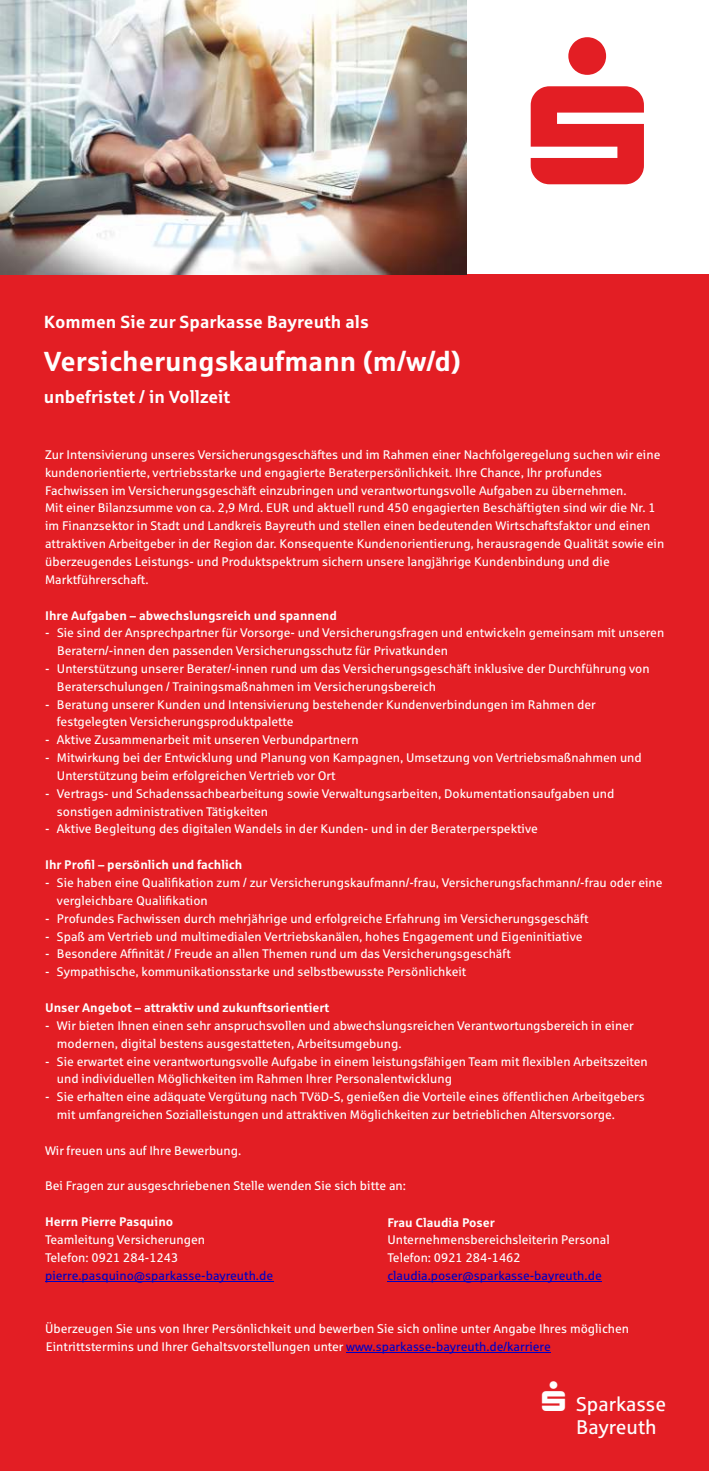
<style>
.page{position:relative;width:709px;height:1471px;background:#fff}
.page>*{position:absolute;margin:0;border:0;box-sizing:border-box;transform-origin:0 0}
.t1{font:700 27.5px "Sparkasse Rg";color:#fefefe}
.t2{font:19.88px/23px "Sparkasse Rg";color:#fefefe}
.t3{font:700 17.5px "Sparkasse Rg";color:#fefefe}
.t4{font:12.5px/17.9px "Sparkasse Rg";color:#fefefe}
.t5{font:700 12.5px "Sparkasse Rg";color:#fefefe}
.t6{font:12.5px "Sparkasse Rg";color:#0000c4}
.s1{color:#0000c4}
</style>
<div class="page">
<div style="left:0;top:274px;width:709px;height:1196px;background:#e31e24"></div>
<hr style="left:45px;top:1280px;width:228px;height:1px;background:#0000c4">
<hr style="left:346px;top:1352px;width:205px;height:1px;background:#0000c4">
<img style="left:0;top:0;width:466px;height:274px">
<hr style="left:387px;top:1281px;width:214px;height:1px;background:#0000c4">
<h3 class="t3" style="left:44px;top:315px;width:326px">Kommen Sie zur Sparkasse Bayreuth als</h3>
<h1 class="t1" style="left:44px;top:350px;width:419px">Versicherungskaufmann (m/w/d)</h1>
<h3 class="t3" style="left:44px;top:390px;width:188px">unbefristet / in Vollzeit</h3>
<p class="t4" style="left:45px;top:446px;width:620px">Zur Intensivierung unseres Versicherungsgeschäftes und im Rahmen einer Nachfolgeregelung suchen wir eine kundenorientierte, vertriebsstarke und engagierte Beraterpersönlichkeit. Ihre Chance, Ihr profundes Fachwissen im Versicherungsgeschäft einzubringen und verantwortungsvolle Aufgaben zu übernehmen.<br>Mit einer Bilanzsumme von ca. 2,9 Mrd. EUR und aktuell rund 450 engagierten Beschäftigten sind wir die Nr. 1 im Finanzsektor in Stadt und Landkreis Bayreuth und stellen einen bedeutenden Wirtschaftsfaktor und einen attraktiven Arbeitgeber in der Region dar. Konsequente Kundenorientierung, herausragende Qualität sowie ein überzeugendes Leistungs- und Produktspektrum sichern unsere langjährige Kundenbindung und die Marktführerschaft.</p>
<p class="t5" style="left:45px;top:610px;width:293px">Ihre Aufgaben – abwechslungsreich und spannend</p>
<p class="t4" style="left:57px;top:625px;width:609px;text-indent:-12px">- Sie sind der Ansprechpartner für Vorsorge- und Versicherungsfragen und entwickeln gemeinsam mit unseren<br>Beratern/-innen den passenden Versicherungsschutz für Privatkunden</p>
<p class="t4" style="left:57px;top:660px;width:594px;text-indent:-12px">- Unterstützung unserer Berater/-innen rund um das Versicherungsgeschäft inklusive der Durchführung von<br>Beraterschulungen / Trainingsmaßnahmen im Versicherungsbereich</p>
<p class="t4" style="left:57px;top:696px;width:540px;text-indent:-12px">- Beratung unserer Kunden und Intensivierung bestehender Kundenverbindungen im Rahmen der festgelegten Versicherungsproduktpalette</p>
<p class="t4" style="left:45px;top:732px;width:315px">- Aktive Zusammenarbeit mit unseren Verbundpartnern</p>
<p class="t4" style="left:57px;top:750px;width:586px;text-indent:-12px">- Mitwirkung bei der Entwicklung und Planung von Kampagnen, Umsetzung von Vertriebsmaßnahmen und<br>Unterstützung beim erfolgreichen Vertrieb vor Ort</p>
<p class="t4" style="left:57px;top:785px;width:559px;text-indent:-12px">- Vertrags- und Schadenssachbearbeitung sowie Verwaltungsarbeiten, Dokumentationsaufgaben und sonstigen administrativen Tätigkeiten</p>
<p class="t4" style="left:45px;top:821px;width:494px">- Aktive Begleitung des digitalen Wandels in der Kunden- und in der Beraterperspektive</p>
<p class="t5" style="left:45px;top:860px;width:199px">Ihr Profil – persönlich und fachlich</p>
<p class="t4" style="left:57px;top:874px;width:607px;text-indent:-12px">- Sie haben eine Qualifikation zum / zur Versicherungskaufmann/-frau, Versicherungsfachmann/-frau oder eine vergleichbare Qualifikation</p>
<p class="t4" style="left:45px;top:910px;width:545px">- Profundes Fachwissen durch mehrjährige und erfolgreiche Erfahrung im Versicherungsgeschäft</p>
<p class="t4" style="left:45px;top:928px;width:539px">- Spaß am Vertrieb und multimedialen Vertriebskanälen, hohes Engagement und Eigeninitiative</p>
<p class="t4" style="left:45px;top:946px;width:467px">- Besondere Affinität / Freude an allen Themen rund um das Versicherungsgeschäft</p>
<p class="t4" style="left:45px;top:964px;width:423px">- Sympathische, kommunikationsstarke und selbstbewusste Persönlichkeit</p>
<p class="t5" style="left:45px;top:1002px;width:286px">Unser Angebot – attraktiv und zukunftsorientiert</p>
<p class="t4" style="left:57px;top:1017px;width:578px;text-indent:-12px">- Wir bieten Ihnen einen sehr anspruchsvollen und abwechslungsreichen Verantwortungsbereich in einer modernen, digital bestens ausgestatteten, Arbeitsumgebung.</p>
<p class="t4" style="left:57px;top:1053px;width:592px;text-indent:-12px">- Sie erwartet eine verantwortungsvolle Aufgabe in einem leistungsfähigen Team mit flexiblen Arbeitszeiten und individuellen Möglichkeiten im Rahmen Ihrer Personalentwicklung</p>
<p class="t4" style="left:57px;top:1089px;width:589px;text-indent:-12px">- Sie erhalten eine adäquate Vergütung nach TVöD-S, genießen die Vorteile eines öffentlichen Arbeitgebers mit umfangreichen Sozialleistungen und attraktiven Möglichkeiten zur betrieblichen Altersvorsorge.</p>
<p class="t4" style="left:45px;top:1142px;width:198px">Wir freuen uns auf Ihre Bewerbung.</p>
<p class="t4" style="left:45px;top:1178px;width:362px">Bei Fragen zur ausgeschriebenen Stelle wenden Sie sich bitte an:</p>
<p class="t5" style="left:45px;top:1216px;width:130px">Herrn Pierre Pasquino</p>
<p class="t4" style="left:45px;top:1231px;width:161px">Teamleitung Versicherungen<br>Telefon: 0921 284-1243</p>
<p class="t6" style="left:45px;top:1270px;width:229px">pierre.pasquino@sparkasse-bayreuth.de</p>
<p class="t4" style="left:45px;top:1320px;width:585px">Überzeugen Sie uns von Ihrer Persönlichkeit und bewerben Sie sich online unter Angabe Ihres möglichen<br>Eintrittstermins und Ihrer Gehaltsvorstellungen unter <span class="s1">www.sparkasse-bayreuth.de/karriere</span></p>
<p class="t5" style="left:387px;top:1217px;width:109px">Frau Claudia Poser</p>
<p class="t4" style="left:387px;top:1232px;width:224px">Unternehmensbereichsleiterin Personal<br>Telefon: 0921 284-1462</p>
<p class="t6" style="left:387px;top:1270px;width:216px">claudia.poser@sparkasse-bayreuth.de</p>
<h2 class="t2" style="left:576px;top:1393px;width:91px">Sparkasse<br>Bayreuth</h2>
</div>
